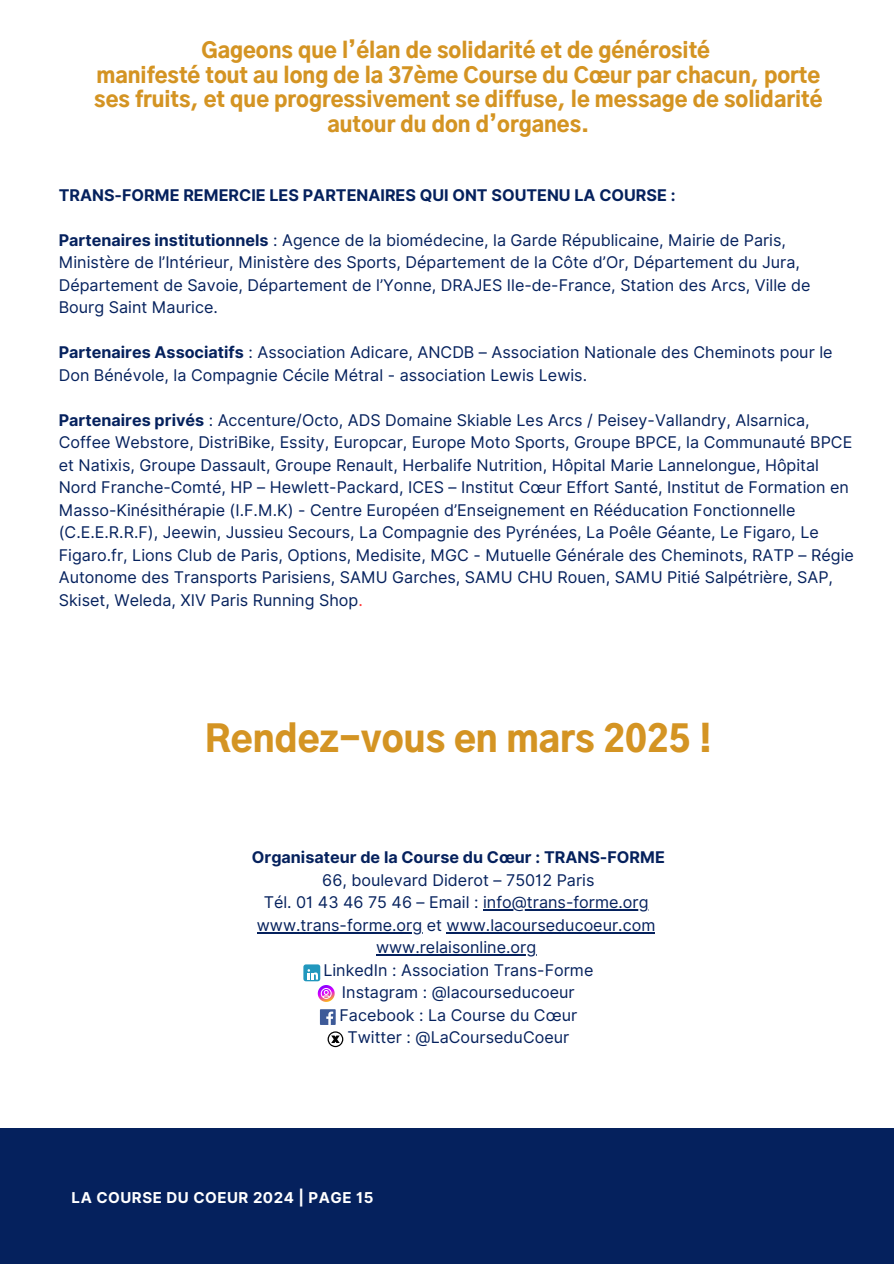
<style>
.page{position:relative;width:894px;height:1264px;background:#fff}
.page>*{position:absolute;margin:0;border:0;box-sizing:border-box;transform-origin:0 0}
.t1{font:900 36px "Gothic A1";color:#d49423}
.t2{font:900 21px/24.8px "Gothic A1";color:#d49423;text-align:center}
.t3{font:16.05px/22.5px "Inter";color:#05215d}
.t4{font:700 16.05px "Inter";color:#05215d}
.t5{font:700 15px "Inter";letter-spacing:.035em;color:#fff}
.s1{font-weight:700}
.s2{color:#ff3131}
</style>
<div class="page">
<div style="left:0;top:1128px;width:893px;height:135px;background:#05215d"></div>
<hr style="left:483px;top:909px;width:165px;height:1px;background:#05215d">
<hr style="left:257px;top:932px;width:165px;height:1px;background:#05215d">
<hr style="left:446px;top:932px;width:209px;height:1px;background:#05215d">
<hr style="left:376px;top:954px;width:160px;height:1px;background:#05215d">
<div style="left:303px;top:964px;width:17px;height:17px;background:#2197bd;border-radius:3px"></div>
<svg style="left:307px;top:969px;width:11px;height:10px"></svg>
<svg style="left:318px;top:985px;width:16px;height:16px"></svg>
<div style="left:320px;top:1009px;width:15px;height:15px;background:#3d5a98"></div>
<svg style="left:326px;top:1011px;width:7px;height:13px"></svg>
<svg style="left:327px;top:1031px;width:16px;height:16px"></svg>
<h2 class="t2" style="left:94px;top:39px;width:729px">Gageons que l’élan de solidarité et de générosité<br>manifesté tout au long de la 37ème Course du Cœur par chacun, porte ses fruits, et que progressivement se diffuse, le message de solidarité autour du don d’organes.</h2>
<p class="t4" style="left:59px;top:185px;width:618px">TRANS-FORME REMERCIE LES PARTENAIRES QUI ONT SOUTENU LA COURSE :</p>
<p class="t3" style="left:59px;top:229px;width:753px"><span class="s1">Partenaires institutionnels</span> : Agence de la biomédecine, la Garde Républicaine, Mairie de Paris, Ministère de l’Intérieur, Ministère des Sports, Département de la Côte d’Or, Département du Jura, Département de Savoie, Département de l’Yonne, DRAJES Ile-de-France, Station des Arcs, Ville de Bourg Saint Maurice.</p>
<p class="t3" style="left:59px;top:341px;width:775px"><span class="s1">Partenaires Associatifs</span> : Association Adicare, ANCDB – Association Nationale des Cheminots pour le<br>Don Bénévole, la Compagnie Cécile Métral - association Lewis Lewis.</p>
<p class="t3" style="left:59px;top:409px;width:796px"><span class="s1">Partenaires privés</span> : Accenture/Octo, ADS Domaine Skiable Les Arcs / Peisey-Vallandry, Alsarnica, Coffee Webstore, DistriBike, Essity, Europcar, Europe Moto Sports, Groupe BPCE, la Communauté BPCE et Natixis, Groupe Dassault, Groupe Renault, Herbalife Nutrition, Hôpital Marie Lannelongue, Hôpital Nord Franche-Comté, HP – Hewlett-Packard, ICES – Institut Cœur Effort Santé, Institut de Formation en Masso-Kinésithérapie (I.F.M.K) - Centre Européen d’Enseignement en Rééducation Fonctionnelle (C.E.E.R.R.F), Jeewin, Jussieu Secours, La Compagnie des Pyrénées, La Poêle Géante, Le Figaro, Le Figaro.fr, Lions Club de Paris, Options, Medisite, MGC - Mutuelle Générale des Cheminots, RATP – Régie Autonome des Transports Parisiens, SAMU Garches, SAMU CHU Rouen, SAMU Pitié Salpétrière, SAP, Skiset, Weleda, XIV Paris Running Shop<span class="s2">.</span></p>
<h1 class="t1" style="left:205px;top:723px;width:508px">Rendez-vous en mars 2025 !</h1>
<p class="t4" style="left:252px;top:848px;width:414px">Organisateur de la Course du Cœur : TRANS-FORME</p>
<p class="t3" style="left:257px;top:868px;width:400px;text-align:center">66, boulevard Diderot – 75012 Paris<br>Tél. 01 43 46 75 46 – Email : info@trans-forme.org www.trans-forme.org et www.lacourseducoeur.com www.relaisonline.org<br>LinkedIn : Association Trans-Forme<br>Instagram : @lacourseducoeur<br>Facebook : La Course du Cœur<br>Twitter : @LaCourseduCoeur</p>
<p class="t5" style="left:72px;top:1188px;width:303px">LA COURSE DU COEUR 2024 | PAGE 15</p>
</div>
